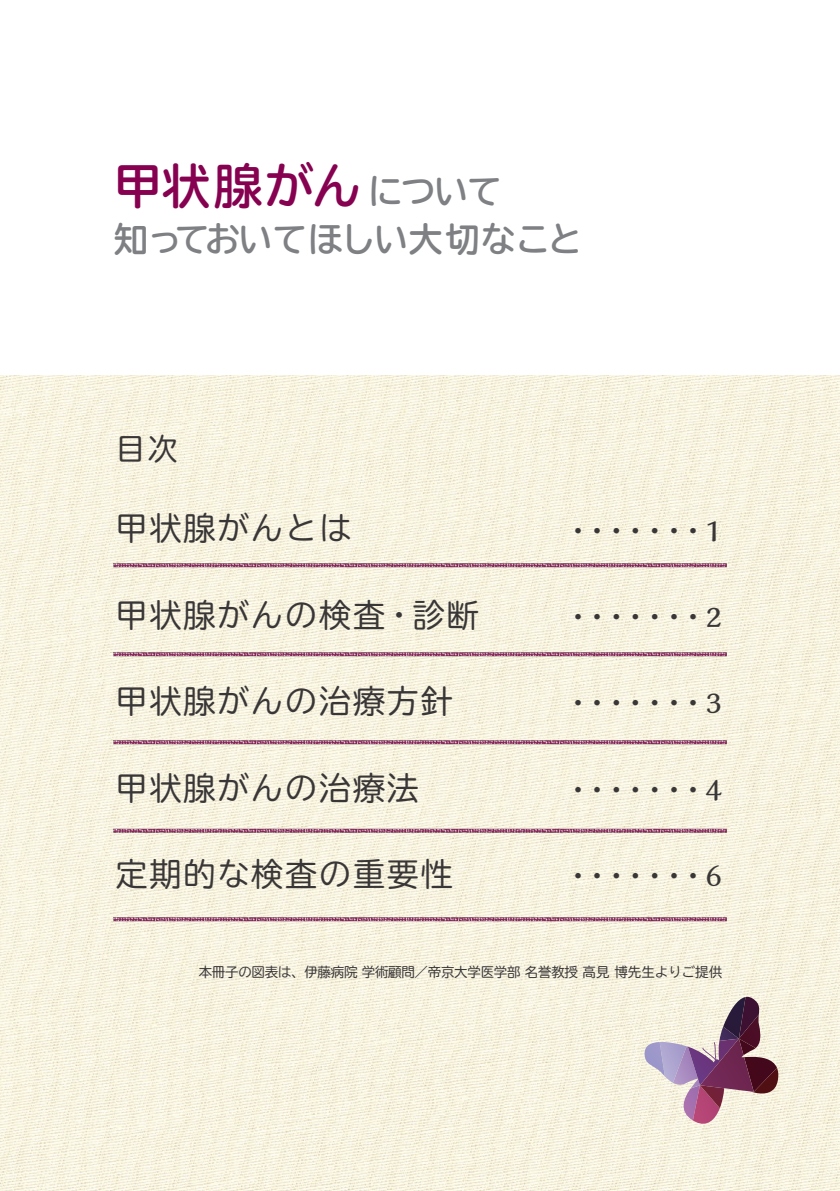
<style>
.page{position:relative;width:840px;height:1191px;background:#fff}
.page>*{position:absolute;margin:0;border:0;box-sizing:border-box;transform-origin:0 0}
.t1{font:700 48.2px "TBUDR Go Std";letter-spacing:.035em;color:#870151}
.t2{font:700 34.4px "TBUDR Go Std";letter-spacing:-.01em;color:#7e8083}
.t3{font:32px "TBUDR Go Std";letter-spacing:.06em;color:#393637}
.t4{font:30px "TBUDR Go Std";color:#393637}
.t5{font:700 28px "Kaimin So Std";color:#393637}
.t6{font:13.4px "TBUDR Go Std";letter-spacing:-.02em;color:#393637}
.s1{font-size:34.4px;color:#7e8083}
</style>
<div class="page">
<img style="left:0;top:375px;width:839px;height:816px">
<svg style="left:643px;top:996px;width:135px;height:131px;background:#bfa8ae"></svg>
<img style="left:41px;top:491px;width:757px;height:89px">
<img style="left:41px;top:580px;width:757px;height:88px">
<img style="left:41px;top:668px;width:757px;height:89px">
<img style="left:41px;top:757px;width:757px;height:88px">
<img style="left:41px;top:845px;width:757px;height:148px">
<h1 class="t1" style="left:114px;top:147px;width:389px">甲状腺がん<span class="s1">について</span></h1>
<p class="t2" style="left:114px;top:211px;width:470px">知っておいてほしい大切なこと</p>
<p class="t4" style="left:115px;top:424px;width:63px">目次</p>
<p class="t3" style="left:115px;top:502px;width:237px">甲状腺がんとは</p>
<p class="t3" style="left:115px;top:588px;width:364px">甲状腺がんの検査・診断</p>
<p class="t3" style="left:115px;top:675px;width:338px">甲状腺がんの治療方針</p>
<p class="t3" style="left:115px;top:761px;width:305px">甲状腺がんの治療法</p>
<p class="t3" style="left:115px;top:848px;width:338px">定期的な検査の重要性</p>
<p class="t5" style="left:563px;top:511px;width:160px">・・・・・・・1</p>
<p class="t5" style="left:563px;top:597px;width:160px">・・・・・・・2</p>
<p class="t5" style="left:563px;top:684px;width:160px">・・・・・・・3</p>
<p class="t5" style="left:563px;top:770px;width:160px">・・・・・・・4</p>
<p class="t5" style="left:563px;top:856px;width:160px">・・・・・・・6</p>
<p class="t6" style="left:198px;top:960px;width:524px">本冊子の図表は、伊藤病院 学術顧問／帝京大学医学部 名誉教授 高見 博先生よりご提供</p>
</div>
